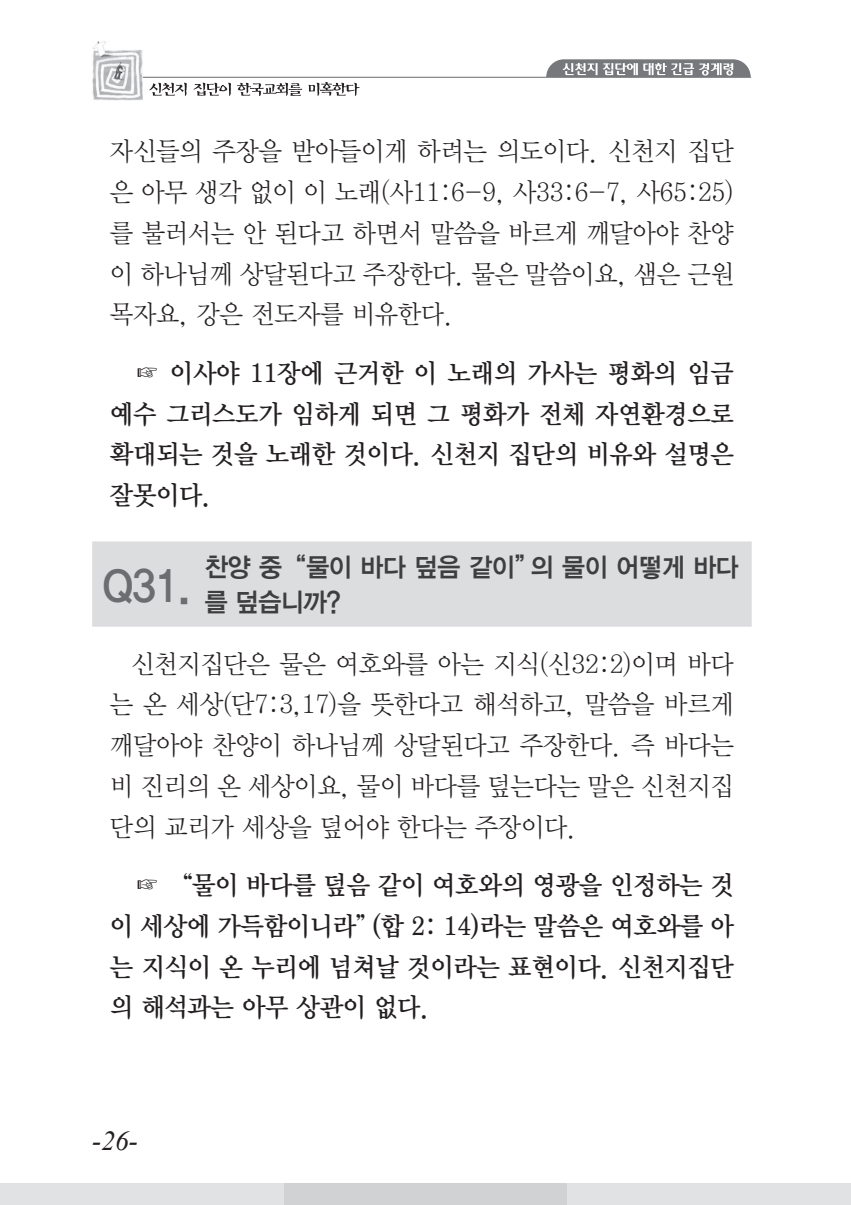
<style>
.page{position:relative;width:851px;height:1205px;background:#fff}
.page>*{position:absolute;margin:0;border:0;box-sizing:border-box;transform-origin:0 0}
.t1{font:45px "YDIYGO340";color:#6c6d70;scale:.95 1}
.t2{font:italic 27.5px "Times New Roman";color:#231f20}
.t3{font:26.25px/40.8px "YDIY Mj O320";letter-spacing:-.015em;color:#231f20;text-align:justify;scale:.95 1}
.t4{font:26.25px/40.8px "YDIY Mj O340";letter-spacing:-.015em;color:#231f20;text-align:justify;scale:.95 1}
.t5{font:26.25px/35px "YDIYGO340";letter-spacing:-.015em;color:#3e3e3f;scale:.95 1}
</style>
<div class="page">
<div style="left:0;top:1183px;width:283px;height:22px;background:#e1e2e4"></div>
<div style="left:284px;top:1183px;width:283px;height:22px;background:#d1d2d4"></div>
<div style="left:567px;top:1183px;width:283px;height:22px;background:#e1e2e4"></div>
<hr style="left:125px;top:77px;width:626px;height:1px;background:#76787b">
<svg style="left:546px;top:59px;width:204px;height:18px;background:#999b9d"></svg>
<svg style="left:149px;top:83px;width:38px;height:13px"></svg>
<svg style="left:193px;top:83px;width:38px;height:13px"></svg>
<svg style="left:237px;top:83px;width:65px;height:13px"></svg>
<svg style="left:308px;top:82px;width:51px;height:14px"></svg>
<img style="left:92px;top:41px;width:51px;height:59px">
<div style="left:92px;top:541px;width:659px;height:86px;background:#dcdddf"></div>
<p class="t3" style="left:110px;top:131px;width:658px">자신들의 주장을 받아들이게 하려는 의도이다. 신천지 집단 은 아무 생각 없이 이 노래(사11:6-9, 사33:6-7, 사65:25) 를 불러서는 안 된다고 하면서 말씀을 바르게 깨달아야 찬양 이 하나님께 상달된다고 주장한다. 물은 말씀이요, 샘은 근원 목자요, 강은 전도자를 비유한다.</p>
<p class="t4" style="left:110px;top:353px;width:658px;text-indent:25px">☞ 이사야 11장에 근거한 이 노래의 가사는 평화의 임금 예수 그리스도가 임하게 되면 그 평화가 전체 자연환경으로 확대되는 것을 노래한 것이다. 신천지 집단의 비유와 설명은 잘못이다.</p>
<p class="t5" style="left:205px;top:550px;width:563px">찬양 중“물이 바다 덮음 같이”의 물이 어떻게 바다 를 덮습니까?</p>
<p class="t3" style="left:110px;top:643px;width:658px;text-indent:21px">신천지집단은 물은 여호와를 아는 지식(신32:2)이며 바다 는 온 세상(단7:3,17)을 뜻한다고 해석하고, 말씀을 바르게 깨달아야 찬양이 하나님께 상달된다고 주장한다. 즉 바다는 비 진리의 온 세상이요, 물이 바다를 덮는다는 말은 신천지집 단의 교리가 세상을 덮어야 한다는 주장이다.</p>
<p class="t4" style="left:110px;top:866px;width:658px;text-indent:25px">☞ “물이 바다를 덮음 같이 여호와의 영광을 인정하는 것 이 세상에 가득함이니라”(합 2: 14)라는 말씀은 여호와를 아 는 지식이 온 누리에 넘쳐날 것이라는 표현이다. 신천지집단 의 해석과는 아무 상관이 없다.</p>
<h1 class="t1" style="left:103px;top:559px;width:94px">Q31.</h1>
<p class="t2" style="left:92px;top:1122px;width:47px">-26-</p>
</div>
